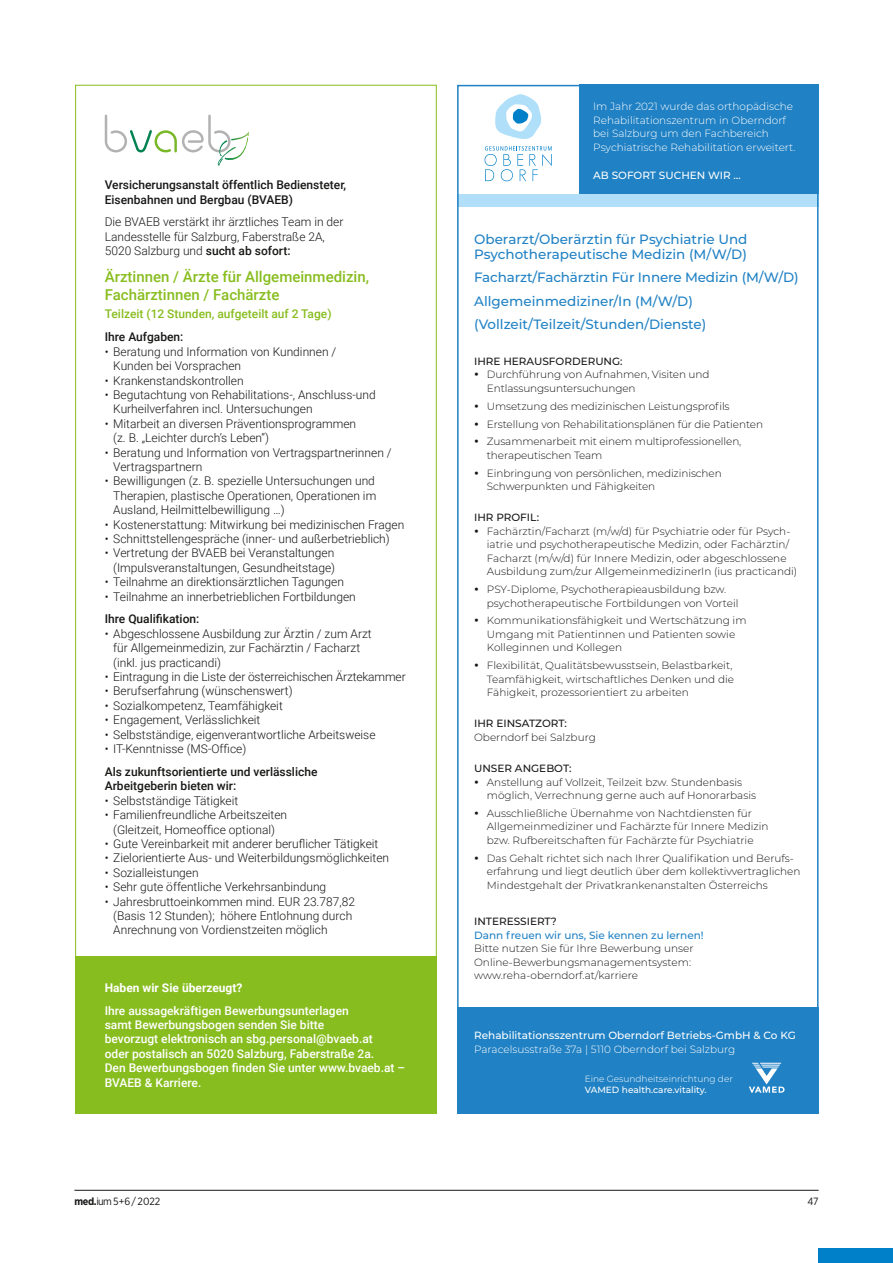
<style>
.page{position:relative;width:893px;height:1263px;background:#fff}
.page>*{position:absolute;margin:0;border:0;box-sizing:border-box;transform-origin:0 0}
.t1{font:500 15px/18px "Roboto";color:#88bd1f}
.t2{font:500 13.5px/23.5px "Montserrat";color:#2081c4}
.t3{font:300 12px/14.4px "Roboto";color:#181716}
.t4{font:500 12px/14.4px "Roboto";color:#fff}
.t5{font:500 12px/14.4px "Roboto";color:#181716}
.t6{font:500 12px "Roboto";color:#88bd1f}
.t7{font:700 12px "Roboto";color:#fff}
.t8{font:300 10.5px/13.5px "Montserrat";color:#181716}
.t9{font:300 10.5px/13.5px "Montserrat";color:#fff}
.t10{font:500 10.5px "Montserrat";color:#181716}
.t11{font:500 10.5px "Montserrat";color:#fff}
.t12{font:500 10.5px "Montserrat";color:#2081c4}
.t13{font:10.5px "Gotham Narrow";letter-spacing:-.02em;color:#181716}
.t14{font:300 9px "Montserrat";color:#fff}
.t15{font:500 9px "Montserrat";color:#fff}
.s1{font-weight:500}
.s2{font-weight:700}
</style>
<div class="page">
<div style="left:819px;top:1248px;width:74px;height:15px;background:#0080c8"></div>
<div style="left:75px;top:956px;width:361px;height:158px;background:#88bd1f"></div>
<svg style="left:105px;top:115px;width:144px;height:51px"></svg>
<div style="left:579px;top:85px;width:240px;height:109px;background:#2081c4"></div>
<div style="left:457px;top:1008px;width:362px;height:106px;background:#2081c4"></div>
<div style="left:457px;top:194px;width:362px;height:13px;background:#b1def8"></div>
<svg style="left:749px;top:1063px;width:35px;height:30px"></svg>
<svg style="left:495px;top:94px;width:46px;height:45px"></svg>
<svg style="left:485px;top:146px;width:67px;height:35px"></svg>
<div style="left:457px;top:85px;width:362px;height:1029px;border:2px solid #2081c4"></div>
<hr style="left:74px;top:1190px;width:745px;height:1px;background:#181716">
<p class="t5" style="left:105px;top:177px;width:243px">Versicherungsanstalt öffentlich Bediensteter,<br>Eisenbahnen und Bergbau (BVAEB)</p>
<p class="t3" style="left:105px;top:214px;width:240px">Die BVAEB verstärkt ihr ärztliches Team in der<br>Landesstelle für Salzburg, Faberstraße 2A,<br>5020 Salzburg und <span class="s1">sucht ab sofort:</span></p>
<p class="t1" style="left:105px;top:267px;width:266px">Ärztinnen / Ärzte für Allgemeinmedizin,<br>Fachärztinnen / Fachärzte</p>
<p class="t6" style="left:105px;top:306px;width:228px">Teilzeit (12 Stunden, aufgeteilt auf 2 Tage)</p>
<p class="t5" style="left:105px;top:329px;width:80px">Ihre Aufgaben:</p>
<p class="t3" style="left:113px;top:344px;width:225px;text-indent:-9px">• Beratung und Information von Kundinnen /<br>Kunden bei Vorsprachen</p>
<p class="t3" style="left:105px;top:373px;width:141px">• Krankenstandskontrollen</p>
<p class="t3" style="left:113px;top:387px;width:264px;text-indent:-9px">• Begutachtung von Rehabilitations-, Anschluss-und<br>Kurheilverfahren incl. Untersuchungen</p>
<p class="t3" style="left:113px;top:416px;width:244px;text-indent:-9px">• Mitarbeit an diversen Präventionsprogrammen (z. B. „Leichter durch’s Leben“)</p>
<p class="t3" style="left:113px;top:445px;width:280px;text-indent:-9px">• Beratung und Information von Vertragspartnerinnen /<br>Vertragspartnern</p>
<p class="t3" style="left:113px;top:473px;width:265px;text-align:justify;text-indent:-9px">• Bewilligungen (z. B. spezielle Untersuchungen und Therapien, plastische Operationen, Operationen im Ausland, Heilmittelbewilligung …)</p>
<p class="t3" style="left:105px;top:517px;width:301px">• Kostenerstattung: Mitwirkung bei medizinischen Fragen</p>
<p class="t3" style="left:105px;top:531px;width:287px">• Schnittstellengespräche (inner- und außerbetrieblich)</p>
<p class="t3" style="left:105px;top:545px;width:232px;text-align:right">• Vertretung der BVAEB bei Veranstaltungen (Impulsveranstaltungen, Gesundheitstage)</p>
<p class="t3" style="left:105px;top:574px;width:241px">• Teilnahme an direktionsärztlichen Tagungen</p>
<p class="t3" style="left:105px;top:589px;width:253px">• Teilnahme an innerbetrieblichen Fortbildungen</p>
<p class="t5" style="left:105px;top:611px;width:96px">Ihre Qualifikation:</p>
<p class="t3" style="left:113px;top:626px;width:260px;text-indent:-9px">• Abgeschlossene Ausbildung zur Ärztin / zum Arzt für Allgemeinmedizin, zur Fachärztin / Facharzt (inkl. jus practicandi)</p>
<p class="t3" style="left:105px;top:669px;width:302px">• Eintragung in die Liste der österreichischen Ärztekammer</p>
<p class="t3" style="left:105px;top:683px;width:189px">• Berufserfahrung (wünschenswert)</p>
<p class="t3" style="left:105px;top:698px;width:180px">• Sozialkompetenz, Teamfähigkeit</p>
<p class="t3" style="left:105px;top:712px;width:157px">• Engagement, Verlässlichkeit</p>
<p class="t3" style="left:105px;top:727px;width:272px">• Selbstständige, eigenverantwortliche Arbeitsweise</p>
<p class="t3" style="left:105px;top:741px;width:143px">• IT-Kenntnisse (MS-Office)</p>
<p class="t5" style="left:105px;top:764px;width:214px">Als zukunftsorientierte und verlässliche<br>Arbeitgeberin bieten wir:</p>
<p class="t3" style="left:105px;top:793px;width:135px">• Selbstständige Tätigkeit</p>
<p class="t3" style="left:105px;top:807px;width:184px;text-align:center">• Familienfreundliche Arbeitszeiten (Gleitzeit, Homeoffice optional)</p>
<p class="t3" style="left:105px;top:836px;width:275px">• Gute Vereinbarkeit mit anderer beruflicher Tätigkeit</p>
<p class="t3" style="left:105px;top:850px;width:286px">• Zielorientierte Aus- und Weiterbildungsmöglichkeiten</p>
<p class="t3" style="left:105px;top:865px;width:96px">• Sozialleistungen</p>
<p class="t3" style="left:105px;top:879px;width:223px">• Sehr gute öffentliche Verkehrsanbindung</p>
<p class="t3" style="left:113px;top:894px;width:243px;text-indent:-9px">• Jahresbruttoeinkommen mind. EUR 23.787,82 (Basis 12 Stunden); höhere Entlohnung durch<br>Anrechnung von Vordienstzeiten möglich</p>
<p class="t7" style="left:105px;top:979px;width:139px">Haben wir Sie überzeugt?</p>
<p class="t4" style="left:105px;top:1003px;width:302px">Ihre aussagekräftigen Bewerbungsunterlagen<br>samt Bewerbungsbogen senden Sie bitte<br>bevorzugt elektronisch an sbg.personal@bvaeb.at<br>oder postalisch an 5020 Salzburg, Faberstraße 2a.<br>Den Bewerbungsbogen finden Sie unter www.bvaeb.at – BVAEB &amp; Karriere.</p>
<p class="t9" style="left:593px;top:99px;width:204px">Im Jahr 2021 wurde das orthopädische Rehabilitationszentrum in Oberndorf bei Salzburg um den Fachbereich Psychiatrische Rehabilitation erweitert.</p>
<p class="t11" style="left:593px;top:168px;width:149px">AB SOFORT SUCHEN WIR …</p>
<p class="t2" style="left:474px;top:231px;width:275px;line-height:15px">Oberarzt/Oberärztin für Psychiatrie Und<br>Psychotherapeutische Medizin (M/W/D)</p>
<p class="t2" style="left:474px;top:265px;width:326px">Facharzt/Fachärztin Für Innere Medizin (M/W/D)<br>Allgemeinmediziner/In (M/W/D) (Vollzeit/Teilzeit/Stunden/Dienste)</p>
<p class="t10" style="left:474px;top:354px;width:150px">IHRE HERAUSFORDERUNG:</p>
<p class="t8" style="left:487px;top:368px;width:224px;text-indent:-13px">• Durchführung von Aufnahmen, Visiten und<br>Entlassungsuntersuchungen</p>
<p class="t8" style="left:474px;top:399px;width:257px">• Umsetzung des medizinischen Leistungsprofils</p>
<p class="t8" style="left:474px;top:417px;width:291px">• Erstellung von Rehabilitationsplänen für die Patienten</p>
<p class="t8" style="left:487px;top:434px;width:256px;text-indent:-13px">• Zusammenarbeit mit einem multiprofessionellen, therapeutischen Team</p>
<p class="t8" style="left:487px;top:466px;width:236px;text-indent:-13px">• Einbringung von persönlichen, medizinischen<br>Schwerpunkten und Fähigkeiten</p>
<p class="t10" style="left:474px;top:510px;width:66px">IHR PROFIL:</p>
<p class="t8" style="left:487px;top:524px;width:312px;text-indent:-13px">• Fachärztin/Facharzt (m/w/d) für Psychiatrie oder für Psych&shy;iatrie und psychotherapeutische Medizin, oder Fachärztin/ Facharzt (m/w/d) für Innere Medizin, oder abgeschlossene Ausbildung zum/zur AllgemeinmedizinerIn (ius practicandi)</p>
<p class="t8" style="left:487px;top:582px;width:253px;text-indent:-13px">• PSY-Diplome, Psychotherapieausbildung bzw. psychotherapeutische Fortbildungen von Vorteil</p>
<p class="t8" style="left:487px;top:613px;width:261px;text-indent:-13px">• Kommunikationsfähigkeit und Wertschätzung im<br>Umgang mit Patientinnen und Patienten sowie<br>Kolleginnen und Kollegen</p>
<p class="t8" style="left:487px;top:658px;width:249px;text-indent:-13px">• Flexibilität, Qualitätsbewusstsein, Belastbarkeit,<br>Teamfähigkeit, wirtschaftliches Denken und die<br>Fähigkeit, prozessorientiert zu arbeiten</p>
<p class="t10" style="left:474px;top:716px;width:94px">IHR EINSATZORT:</p>
<p class="t8" style="left:474px;top:730px;width:123px">Oberndorf bei Salzburg</p>
<p class="t10" style="left:474px;top:761px;width:99px">UNSER ANGEBOT:</p>
<p class="t8" style="left:487px;top:775px;width:271px;text-indent:-13px">• Anstellung auf Vollzeit, Teilzeit bzw. Stundenbasis möglich, Verrechnung gerne auch auf Honorarbasis</p>
<p class="t8" style="left:487px;top:806px;width:283px;text-indent:-13px">• Ausschließliche Übernahme von Nachtdiensten für<br>Allgemeinmediziner und Fachärzte für Innere Medizin bzw. Rufbereitschaften für Fachärzte für Psychiatrie</p>
<p class="t8" style="left:487px;top:851px;width:315px;text-indent:-13px">• Das Gehalt richtet sich nach Ihrer Qualifikation und Berufs&shy;erfahrung und liegt deutlich über dem kollektivvertraglichen<br>Mindestgehalt der Privatkrankenanstalten Österreichs</p>
<p class="t10" style="left:474px;top:914px;width:84px">INTERESSIERT?</p>
<p class="t12" style="left:474px;top:928px;width:231px">Dann freuen wir uns, Sie kennen zu lernen!</p>
<p class="t8" style="left:474px;top:941px;width:221px">Bitte nutzen Sie für Ihre Bewerbung unser<br>Online-Bewerbungsmanagementsystem: www.reha-oberndorf.at/karriere</p>
<p class="t11" style="left:474px;top:1028px;width:323px">Rehabilitationsszentrum Oberndorf Betriebs-GmbH &amp; Co KG</p>
<p class="t9" style="left:474px;top:1042px;width:263px">Paracelsusstraße 37a | 5110 Oberndorf bei Salzburg</p>
<p class="t14" style="left:585px;top:1073px;width:150px">Eine Gesundheitseinrichtung der</p>
<p class="t15" style="left:585px;top:1083px;width:123px">VAMED health.care.vitality.</p>
<p class="t13" style="left:74px;top:1195px;width:87px"><span class="s2">med.</span>ium 5+6 / 2022</p>
<p class="t13" style="left:807px;top:1195px;width:13px">47</p>
</div>
